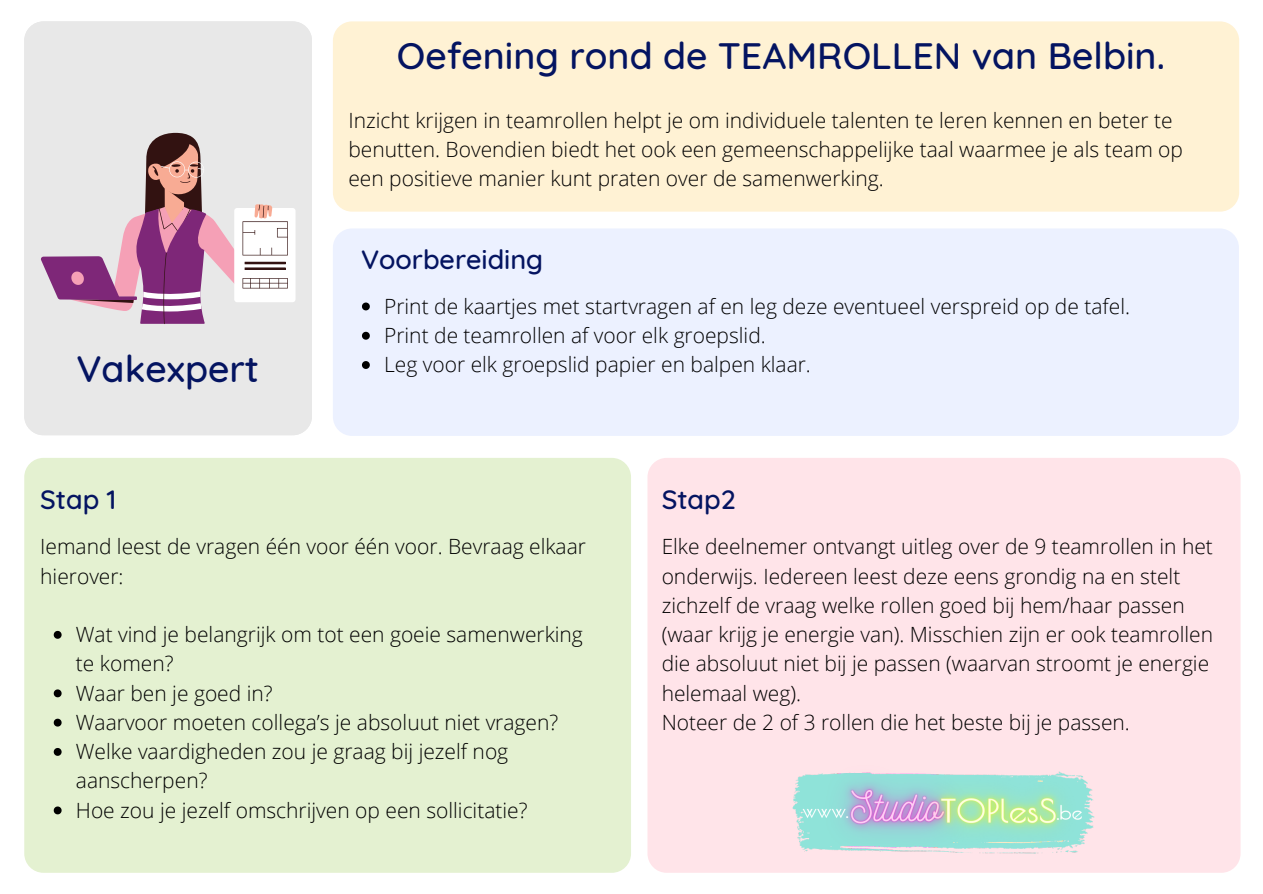
<style>
.page{position:relative;width:1263px;height:894px;background:#fff}
.page>*{position:absolute;margin:0;border:0;box-sizing:border-box;transform-origin:0 0}
.t1{font:500 37.5px "Quicksand";color:#041461}
.t2{font:500 27px "Quicksand";color:#041461}
.t3{font:300 21px/29.2px "Open Sans";color:#000}
</style>
<div class="page">
<div style="left:24px;top:21px;width:288px;height:414px;background:#e8e8e8"></div>
<div style="left:24px;top:458px;width:607px;height:414px;background:#e4f1d1"></div>
<div style="left:333px;top:21px;width:906px;height:190px;background:#fff2d4"></div>
<div style="left:647px;top:458px;width:593px;height:414px;background:#ffe4e9"></div>
<div style="left:234px;top:208px;width:61px;height:94px;background:#fff;border-radius:3px"></div>
<hr style="left:245px;top:262px;width:41px;height:2px;background:#321211">
<hr style="left:245px;top:267px;width:41px;height:3px;background:#321211">
<svg style="left:243px;top:203px;width:45px;height:52px"></svg>
<svg style="left:243px;top:278px;width:45px;height:10px"></svg>
<svg style="left:40px;top:133px;width:196px;height:191px;background:#c7a6b8"></svg>
<div style="left:333px;top:228px;width:906px;height:208px;background:#ecf1ff"></div>
<svg style="left:362px;top:302px;width:8px;height:8px"></svg>
<svg style="left:362px;top:332px;width:8px;height:7px"></svg>
<svg style="left:362px;top:361px;width:8px;height:8px"></svg>
<svg style="left:54px;top:630px;width:8px;height:8px"></svg>
<svg style="left:54px;top:689px;width:8px;height:8px"></svg>
<svg style="left:54px;top:718px;width:8px;height:8px"></svg>
<svg style="left:54px;top:747px;width:8px;height:8px"></svg>
<svg style="left:54px;top:806px;width:8px;height:8px"></svg>
<img style="left:788px;top:753px;width:311px;height:118px">
<p class="t1" style="left:397px;top:31px;width:769px">Oefening rond de TEAMROLLEN van Belbin.</p>
<p class="t3" style="left:348px;top:105px;width:836px">Inzicht krijgen in teamrollen helpt je om individuele talenten te leren kennen en beter te benutten. Bovendien biedt het ook een gemeenschappelijke taal waarmee je als team op een positieve manier kunt praten over de samenwerking.</p>
<p class="t1" style="left:76px;top:344px;width:184px">Vakexpert</p>
<p class="t2" style="left:361px;top:242px;width:184px">Voorbereiding</p>
<p class="t3" style="left:384px;top:291px;width:747px">Print de kaartjes met startvragen af en leg deze eventueel verspreid op de tafel.</p>
<p class="t3" style="left:384px;top:320px;width:383px">Print de teamrollen af voor elk groepslid.</p>
<p class="t3" style="left:384px;top:349px;width:428px">Leg voor elk groepslid papier en balpen klaar.</p>
<p class="t2" style="left:40px;top:482px;width:78px">Stap 1</p>
<p class="t3" style="left:40px;top:531px;width:547px">Iemand leest de vragen één voor één voor. Bevraag elkaar hierover:</p>
<p class="t3" style="left:76px;top:619px;width:508px">Wat vind je belangrijk om tot een goeie samenwerking te komen?</p>
<p class="t3" style="left:76px;top:677px;width:198px">Waar ben je goed in?</p>
<p class="t3" style="left:76px;top:707px;width:484px">Waarvoor moeten collega’s je absoluut niet vragen?</p>
<p class="t3" style="left:76px;top:736px;width:434px">Welke vaardigheden zou je graag bij jezelf nog aanscherpen?</p>
<p class="t3" style="left:76px;top:794px;width:453px">Hoe zou je jezelf omschrijven op een sollicitatie?</p>
<p class="t2" style="left:662px;top:482px;width:75px">Stap2</p>
<p class="t3" style="left:662px;top:531px;width:553px">Elke deelnemer ontvangt uitleg over de 9 teamrollen in het onderwijs. Iedereen leest deze eens grondig na en stelt zichzelf de vraag welke rollen goed bij hem/haar passen (waar krijg je energie van). Misschien zijn er ook teamrollen die absoluut niet bij je passen (waarvan stroomt je energie helemaal weg).</p>
<p class="t3" style="left:662px;top:707px;width:470px">Noteer de 2 of 3 rollen die het beste bij je passen.</p>
</div>
